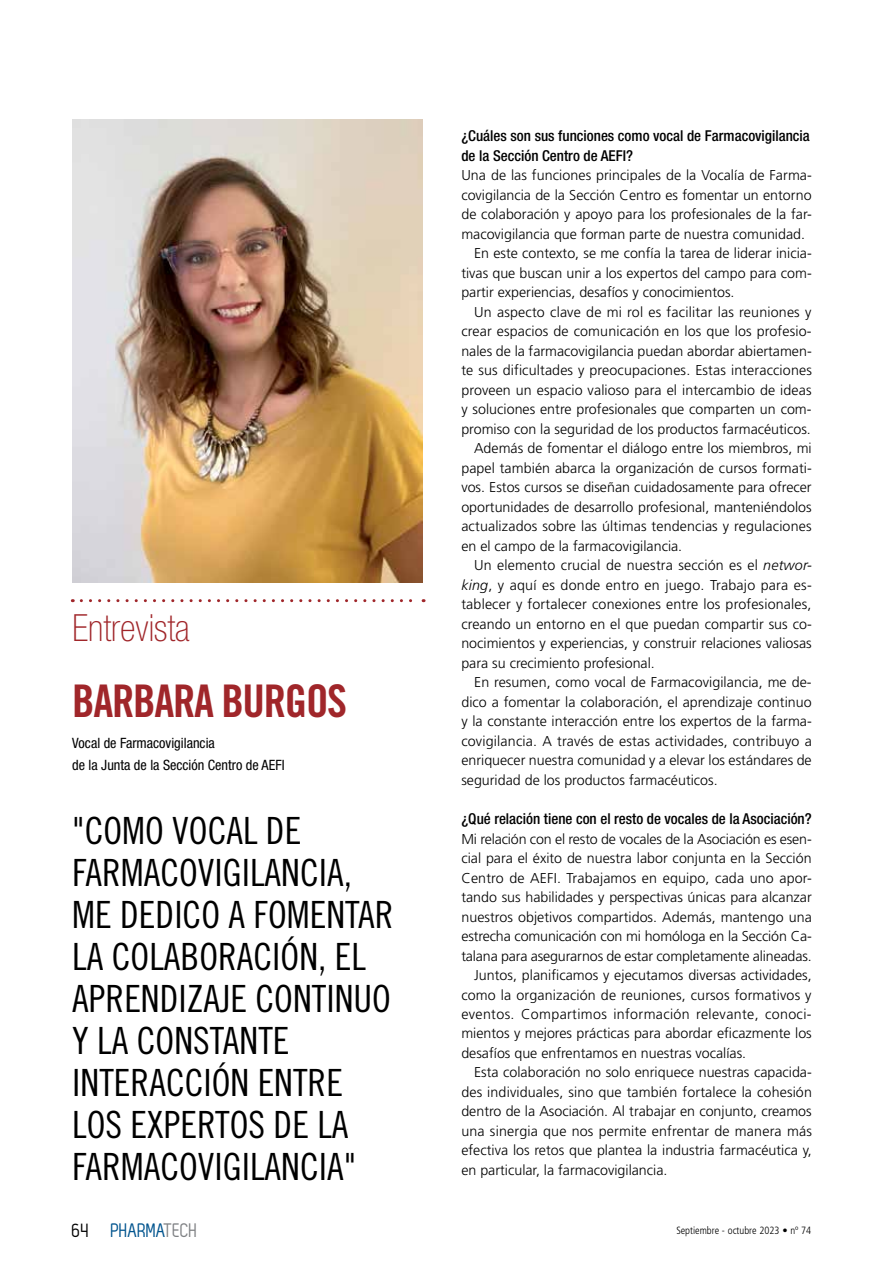
<style>
.page{position:relative;width:893px;height:1263px;background:#fff}
.page>*{position:absolute;margin:0;border:0;box-sizing:border-box;transform-origin:0 0}
.t1{font:45px "Trade Gothic Bold Cond Twenty";letter-spacing:-.03em;color:#a0262a}
.t2{font:37.5px/42px "Trade Gothic Cond Eighteen";color:#000}
.t3{font:100 condensed 37.5px "Helvetica Neue LT Std";color:#a0262a}
.t4{font:19.5px "Zag";color:#00548e}
.t5{font:500 condensed 15px/19.5px "Helvetica Neue LT Std";color:#000}
.t6{font:300 14.25px "Frutiger";color:#000}
.t7{font:condensed 14.25px/22.5px "Helvetica Neue LT Std";color:#000}
.t8{font:300 14.25px "Frutiger";letter-spacing:.025em;color:#000}
.t9{font:300 condensed 10.5px "Frutiger";color:#000}
.s1{font-style:italic}
.s2{color:#000}
.s3{color:#808285}
</style>
<div class="page">
<img style="left:73px;top:119px;width:350px;height:464px">
<svg style="left:81px;top:599px;width:343px;height:3px"></svg>
<h2 class="t3" style="left:72px;top:606px;width:119px">Entrevista</h2>
<h1 class="t1" style="left:72px;top:673px;width:276px">BARBARA BURGOS</h1>
<p class="t7" style="left:72px;top:731px;width:214px">Vocal de Farmacovigilancia<br>de la Junta de la Sección Centro de AEFI</p>
<h2 class="t2" style="left:72px;top:810px;width:323px">"COMO VOCAL DE<br>FARMACOVIGILANCIA,<br>ME DEDICO A FOMENTAR<br>LA COLABORACIÓN, EL<br>APRENDIZAJE CONTINUO<br>Y LA CONSTANTE<br>INTERACCIÓN ENTRE<br>LOS EXPERTOS DE LA<br>FARMACOVIGILANCIA"</h2>
<p class="t5" style="left:461px;top:126px;width:350px">¿Cuáles son sus funciones como vocal de Farmacovigilancia de la Sección Centro de AEFI?</p>
<p class="t6" style="left:461px;top:167px;width:352px">Una de las funciones principales de la Vocalía de Farma-</p>
<p class="t6" style="left:461px;top:187px;width:352px">covigilancia de la Sección Centro es fomentar un entorno</p>
<p class="t6" style="left:461px;top:206px;width:352px">de colaboración y apoyo para los profesionales de la far-</p>
<p class="t6" style="left:461px;top:226px;width:345px">macovigilancia que forman parte de nuestra comunidad.</p>
<p class="t6" style="left:474px;top:245px;width:339px">En este contexto, se me confía la tarea de liderar inicia-</p>
<p class="t6" style="left:461px;top:265px;width:352px">tivas que buscan unir a los expertos del campo para com-</p>
<p class="t6" style="left:461px;top:284px;width:275px">partir experiencias, desafíos y conocimientos.</p>
<p class="t6" style="left:474px;top:304px;width:339px">Un aspecto clave de mi rol es facilitar las reuniones y</p>
<p class="t6" style="left:461px;top:323px;width:352px">crear espacios de comunicación en los que los profesio-</p>
<p class="t6" style="left:461px;top:343px;width:352px">nales de la farmacovigilancia puedan abordar abiertamen-</p>
<p class="t6" style="left:461px;top:362px;width:352px">te sus dificultades y preocupaciones. Estas interacciones</p>
<p class="t6" style="left:461px;top:382px;width:352px">proveen un espacio valioso para el intercambio de ideas</p>
<p class="t6" style="left:461px;top:401px;width:352px">y soluciones entre profesionales que comparten un com-</p>
<p class="t6" style="left:461px;top:421px;width:351px">promiso con la seguridad de los productos farmacéuticos.</p>
<p class="t6" style="left:474px;top:440px;width:339px">Además de fomentar el diálogo entre los miembros, mi</p>
<p class="t6" style="left:461px;top:460px;width:352px">papel también abarca la organización de cursos formati-</p>
<p class="t6" style="left:461px;top:479px;width:352px">vos. Estos cursos se diseñan cuidadosamente para ofrecer</p>
<p class="t6" style="left:461px;top:499px;width:352px">oportunidades de desarrollo profesional, manteniéndolos</p>
<p class="t6" style="left:461px;top:518px;width:352px">actualizados sobre las últimas tendencias y regulaciones</p>
<p class="t6" style="left:461px;top:538px;width:222px">en el campo de la farmacovigilancia.</p>
<p class="t6" style="left:474px;top:557px;width:339px">Un elemento crucial de nuestra sección es el <span class="s1">networ-</span></p>
<p class="t6" style="left:461px;top:577px;width:352px"><span class="s1">king</span>, y aquí es donde entro en juego. Trabajo para es-</p>
<p class="t6" style="left:461px;top:596px;width:352px">tablecer y fortalecer conexiones entre los profesionales,</p>
<p class="t6" style="left:461px;top:616px;width:352px">creando un entorno en el que puedan compartir sus co-</p>
<p class="t6" style="left:461px;top:635px;width:352px">nocimientos y experiencias, y construir relaciones valiosas</p>
<p class="t6" style="left:461px;top:655px;width:195px">para su crecimiento profesional.</p>
<p class="t6" style="left:474px;top:674px;width:339px">En resumen, como vocal de Farmacovigilancia, me de-</p>
<p class="t6" style="left:461px;top:694px;width:352px">dico a fomentar la colaboración, el aprendizaje continuo</p>
<p class="t6" style="left:461px;top:713px;width:352px">y la constante interacción entre los expertos de la farma-</p>
<p class="t6" style="left:461px;top:733px;width:352px">covigilancia. A través de estas actividades, contribuyo a</p>
<p class="t6" style="left:461px;top:752px;width:352px">enriquecer nuestra comunidad y a elevar los estándares de</p>
<p class="t6" style="left:461px;top:772px;width:258px">seguridad de los productos farmacéuticos.</p>
<p class="t5" style="left:461px;top:809px;width:352px">¿Qué relación tiene con el resto de vocales de la Asociación?</p>
<p class="t6" style="left:461px;top:830px;width:352px">Mi relación con el resto de vocales de la Asociación es esen-</p>
<p class="t6" style="left:461px;top:850px;width:352px">cial para el éxito de nuestra labor conjunta en la Sección</p>
<p class="t6" style="left:461px;top:869px;width:352px">Centro de AEFI. Trabajamos en equipo, cada uno apor-</p>
<p class="t6" style="left:461px;top:889px;width:352px">tando sus habilidades y perspectivas únicas para alcanzar</p>
<p class="t6" style="left:461px;top:908px;width:352px">nuestros objetivos compartidos. Además, mantengo una</p>
<p class="t6" style="left:461px;top:928px;width:352px">estrecha comunicación con mi homóloga en la Sección Ca-</p>
<p class="t6" style="left:461px;top:947px;width:352px">talana para asegurarnos de estar completamente alineadas.</p>
<p class="t6" style="left:474px;top:967px;width:339px">Juntos, planificamos y ejecutamos diversas actividades,</p>
<p class="t6" style="left:461px;top:986px;width:352px">como la organización de reuniones, cursos formativos y</p>
<p class="t8" style="left:461px;top:1006px;width:352px">eventos. Compartimos información relevante, conoci-</p>
<p class="t6" style="left:461px;top:1025px;width:352px">mientos y mejores prácticas para abordar eficazmente los</p>
<p class="t6" style="left:461px;top:1045px;width:286px">desafíos que enfrentamos en nuestras vocalías.</p>
<p class="t6" style="left:474px;top:1064px;width:339px">Esta colaboración no solo enriquece nuestras capacida-</p>
<p class="t6" style="left:461px;top:1084px;width:352px">des individuales, sino que también fortalece la cohesión</p>
<p class="t6" style="left:461px;top:1103px;width:352px">dentro de la Asociación. Al trabajar en conjunto, creamos</p>
<p class="t6" style="left:461px;top:1123px;width:352px">una sinergia que nos permite enfrentar de manera más</p>
<p class="t6" style="left:461px;top:1142px;width:352px">efectiva los retos que plantea la industria farmacéutica y,</p>
<p class="t6" style="left:461px;top:1162px;width:208px">en particular, la farmacovigilancia.</p>
<h3 class="t4" style="left:72px;top:1219px;width:127px"><span class="s2">64</span> PHARMA<span class="s3">TECH</span></h3>
<p class="t9" style="left:676px;top:1224px;width:136px">Septiembre - octubre 2023 • nº 74</p>
</div>
